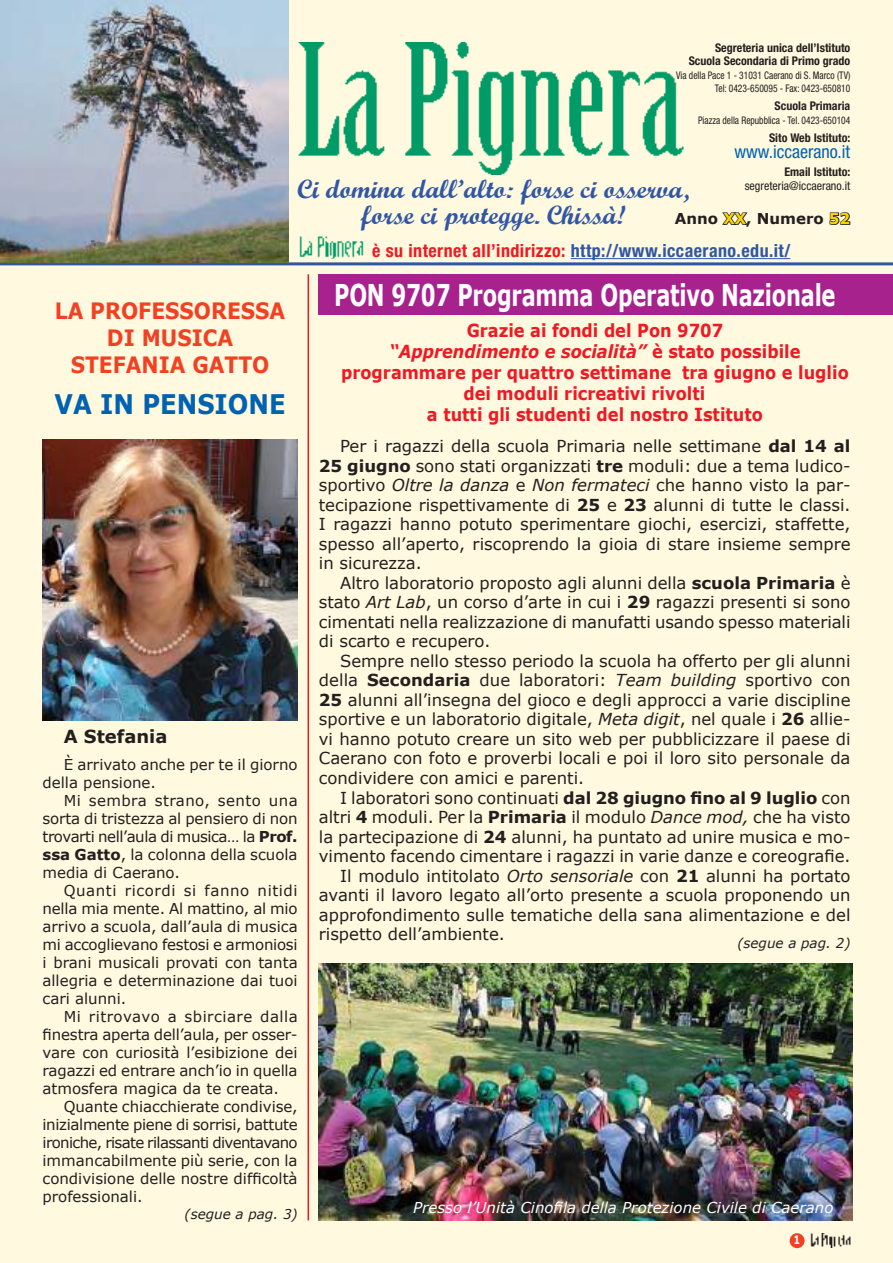
<style>
.page{position:relative;width:893px;height:1263px;background:#fef9df}
.page>*{position:absolute;margin:0;border:0;box-sizing:border-box;transform-origin:0 0}
.t1{font:700 30px "Verdana";letter-spacing:-.01em;color:#fff;scale:.7 1}
.t2{font:700 27px/25.5px "Script";color:#3056a4;text-align:center}
.t3{font:700 27px "Verdana";color:#0062b0;scale:.9 1}
.t4{font:700 22.5px/27px "Verdana";color:#f24122;text-align:center;scale:.9 1}
.t5{font:700 18px "Verdana";color:#ef1923;scale:.9 1}
.t6{font:700 condensed 18px "Helvetica Neue";letter-spacing:.025em;color:#3056a4}
.t7{font:italic 700 18px "Verdana";color:#ef1923;scale:.9 1}
.t8{font:condensed 18px "Helvetica Neue";color:#0062b0}
.t9{font:700 18px "Verdana";color:#241f1f}
.t10{font:16.5px/19.5px "Verdana";color:#241f1f;text-align:justify}
.t11{font:15px/18px "Verdana";color:#241f1f;text-align:justify}
.t12{font:italic 15px "Verdana";color:#fff}
.t13{font:700 15px "Verdana";color:#241f1f}
.t14{font:italic 13.5px "Verdana";color:#241f1f}
.t15{font:700 condensed 12px/13.5px "Helvetica Neue";color:#241f1f;text-align:right}
.t16{font:condensed 12px "Helvetica Neue";color:#241f1f}
.t17{font:700 12px "Verdana";color:#fff;scale:.8 1}
.t18{font:condensed 10.5px/13.5px "Helvetica Neue";color:#241f1f;text-align:right;scale:.9 1}
.s1{color:#f8d300}
.s2{color:#ef1923}
.s3{font-style:normal}
.s4{font-weight:700}
.s5{font-style:italic}
</style>
<div class="page">
<svg style="left:722px;top:212px;width:26px;height:13px"></svg>
<svg style="left:829px;top:212px;width:22px;height:13px"></svg>
<img style="left:299px;top:43px;width:384px;height:132px">
<hr style="left:0;top:262px;width:893px;height:3px;background:#3056a4">
<img style="left:0;top:0;width:288px;height:262px">
<hr style="left:571px;top:258px;width:219px;height:1px;background:#3056a4">
<img style="left:299px;top:236px;width:65px;height:23px">
<img style="left:810px;top:1233px;width:40px;height:14px">
<div style="left:790px;top:1234px;width:14px;height:13px;background:#f24122;border-radius:50%"></div>
<div style="left:790px;top:1233px;width:14px;height:15px;border:2px solid #f24122;border-radius:50%"></div>
<div style="left:319px;top:274px;width:574px;height:41px;background:#a8228e"></div>
<img style="left:319px;top:963px;width:533px;height:257px">
<img style="left:43px;top:440px;width:255px;height:281px">
<hr style="left:308px;top:274px;width:1px;height:946px;background:#ef1923">
<h3 class="t4" style="left:55px;top:297px;width:258px">LA PROFESSORESSA<br>DI MUSICA<br>STEFANIA GATTO</h3>
<h2 class="t3" style="left:54px;top:385px;width:258px">VA IN PENSIONE</h2>
<p class="t15" style="left:689px;top:41px;width:163px">Segreteria unica dell’Istituto<br>Scuola Secondaria di Primo grado</p>
<p class="t18" style="left:676px;top:68px;width:195px">Via della Pace 1 - 31031 Caerano di S. Marco (TV)<br>Tel: 0423-650095 - Fax: 0423-650810</p>
<p class="t15" style="left:775px;top:99px;width:77px">Scuola Primaria</p>
<p class="t18" style="left:698px;top:113px;width:171px">Piazza della Repubblica - Tel. 0423-650104</p>
<p class="t15" style="left:769px;top:131px;width:83px">Sito Web Istituto:</p>
<p class="t8" style="left:734px;top:142px;width:117px">www.iccaerano.it</p>
<p class="t15" style="left:784px;top:165px;width:67px">Email Istituto:</p>
<p class="t16" style="left:745px;top:179px;width:107px">segreteria@iccaerano.it</p>
<p class="t13" style="left:675px;top:208px;width:177px">Anno <span class="s1">XX</span>, Numero <span class="s1">52</span></p>
<h2 class="t2" style="left:297px;top:176px;width:394px">Ci domina dall’alto: forse ci osserva, forse ci protegge. Chissà!</h2>
<p class="t6" style="left:372px;top:240px;width:420px"><span class="s2">è su internet all’indirizzo:</span> http://www.iccaerano.edu.it/</p>
<h1 class="t1" style="left:334px;top:274px;width:718px">PON 9707 Programma Operativo Nazionale</h1>
<p class="t5" style="left:467px;top:318px;width:287px">Grazie ai fondi del Pon 9707</p>
<p class="t7" style="left:389px;top:339px;width:458px">“Apprendimento e socialità” <span class="s3">è stato possibile</span></p>
<p class="t5" style="left:341px;top:360px;width:566px">programmare per quattro settimane tra giugno e luglio</p>
<p class="t5" style="left:463px;top:381px;width:270px">dei moduli ricreativi rivolti</p>
<p class="t5" style="left:427px;top:402px;width:375px">a tutti gli studenti del nostro Istituto</p>
<p class="t9" style="left:64px;top:724px;width:105px">A Stefania</p>
<p class="t11" style="left:43px;top:755px;width:257px;text-indent:21px">È arrivato anche per te il giorno della pensione.</p>
<p class="t11" style="left:43px;top:791px;width:257px;text-indent:21px">Mi sembra strano, sento una sorta di tristezza al pensiero di non trovarti nell’aula di musica… la <span class="s4">Prof. ssa Gatto</span>, la colonna della scuola media di Caerano.</p>
<p class="t11" style="left:43px;top:881px;width:257px;text-indent:21px">Quanti ricordi si fanno nitidi nella mia mente. Al mattino, al mio arrivo a scuola, dall’aula di musica mi accoglievano festosi e armoniosi i brani musicali provati con tanta allegria e determinazione dai tuoi cari alunni.</p>
<p class="t11" style="left:43px;top:1007px;width:257px;text-indent:21px">Mi ritrovavo a sbirciare dalla finestra aperta dell’aula, per osser&shy;vare con curiosità l’esibizione dei ragazzi ed entrare anch’io in quella atmosfera magica da te creata.</p>
<p class="t11" style="left:43px;top:1097px;width:257px;text-indent:21px">Quante chiacchierate condivise, inizialmente piene di sorrisi, battute ironiche, risate rilassanti diventavano immancabilmente più serie, con la condivisione delle nostre difficoltà professionali.</p>
<p class="t14" style="left:185px;top:1204px;width:115px">(segue a pag. 3)</p>
<p class="t10" style="left:319px;top:436px;width:533px;text-indent:21px">Per i ragazzi della scuola Primaria nelle settimane <span class="s4">dal 14 al 25 giugno</span> sono stati organizzati <span class="s4">tre</span> moduli: due a tema ludico&shy;sportivo <span class="s5">Oltre la danza</span> e <span class="s5">Non fermateci</span> che hanno visto la par&shy;tecipazione rispettivamente di <span class="s4">25</span> e <span class="s4">23</span> alunni di tutte le classi.<br>I ragazzi hanno potuto sperimentare giochi, esercizi, staffette, spesso all’aperto, riscoprendo la gioia di stare insieme sempre in sicurezza.</p>
<p class="t10" style="left:319px;top:573px;width:533px;text-indent:21px">Altro laboratorio proposto agli alunni della <span class="s4">scuola Primaria</span> è stato <span class="s5">Art Lab</span>, un corso d’arte in cui i <span class="s4">29</span> ragazzi presenti si sono cimentati nella realizzazione di manufatti usando spesso materiali di scarto e recupero.</p>
<p class="t10" style="left:319px;top:651px;width:533px;text-indent:21px">Sempre nello stesso periodo la scuola ha offerto per gli alunni della <span class="s4">Secondaria</span> due laboratori: <span class="s5">Team building</span> sportivo con <span class="s4">25</span> alunni all’insegna del gioco e degli approcci a varie discipline sportive e un laboratorio digitale, <span class="s5">Meta digit</span>, nel quale i <span class="s4">26</span> allie&shy;vi hanno potuto creare un sito web per pubblicizzare il paese di Caerano con foto e proverbi locali e poi il loro sito personale da condividere con amici e parenti.</p>
<p class="t10" style="left:340px;top:787px;width:512px">I laboratori sono continuati <span class="s4">dal 28 giugno fino al 9 luglio</span> con</p>
<p class="t10" style="left:319px;top:807px;width:533px">altri <span class="s4">4</span> moduli. Per la <span class="s4">Primaria</span> il modulo <span class="s5">Dance mod,</span> che ha visto</p>
<p class="t10" style="left:319px;top:826px;width:533px">la partecipazione di <span class="s4">24</span> alunni, ha puntato ad unire musica e mo-</p>
<p class="t10" style="left:319px;top:846px;width:533px">vimento facendo cimentare i ragazzi in varie danze e coreografie.</p>
<p class="t10" style="left:340px;top:865px;width:512px">Il modulo intitolato <span class="s5">Orto sensoriale</span> con <span class="s4">21</span> alunni ha portato</p>
<p class="t10" style="left:319px;top:885px;width:533px">avanti il lavoro legato all’orto presente a scuola proponendo un</p>
<p class="t10" style="left:319px;top:904px;width:533px">approfondimento sulle tematiche della sana alimentazione e del</p>
<p class="t10" style="left:319px;top:924px;width:188px">rispetto dell’ambiente.</p>
<p class="t14" style="left:737px;top:934px;width:115px">(segue a pag. 2)</p>
<p class="t12" style="left:413px;top:1197px;width:422px">Presso l’Unità Cinofila della Protezione Civile di Caerano</p>
<p class="t17" style="left:793px;top:1231px;width:10px">3</p>
<p class="t17" style="left:793px;top:1231px;width:10px">1</p>
</div>
